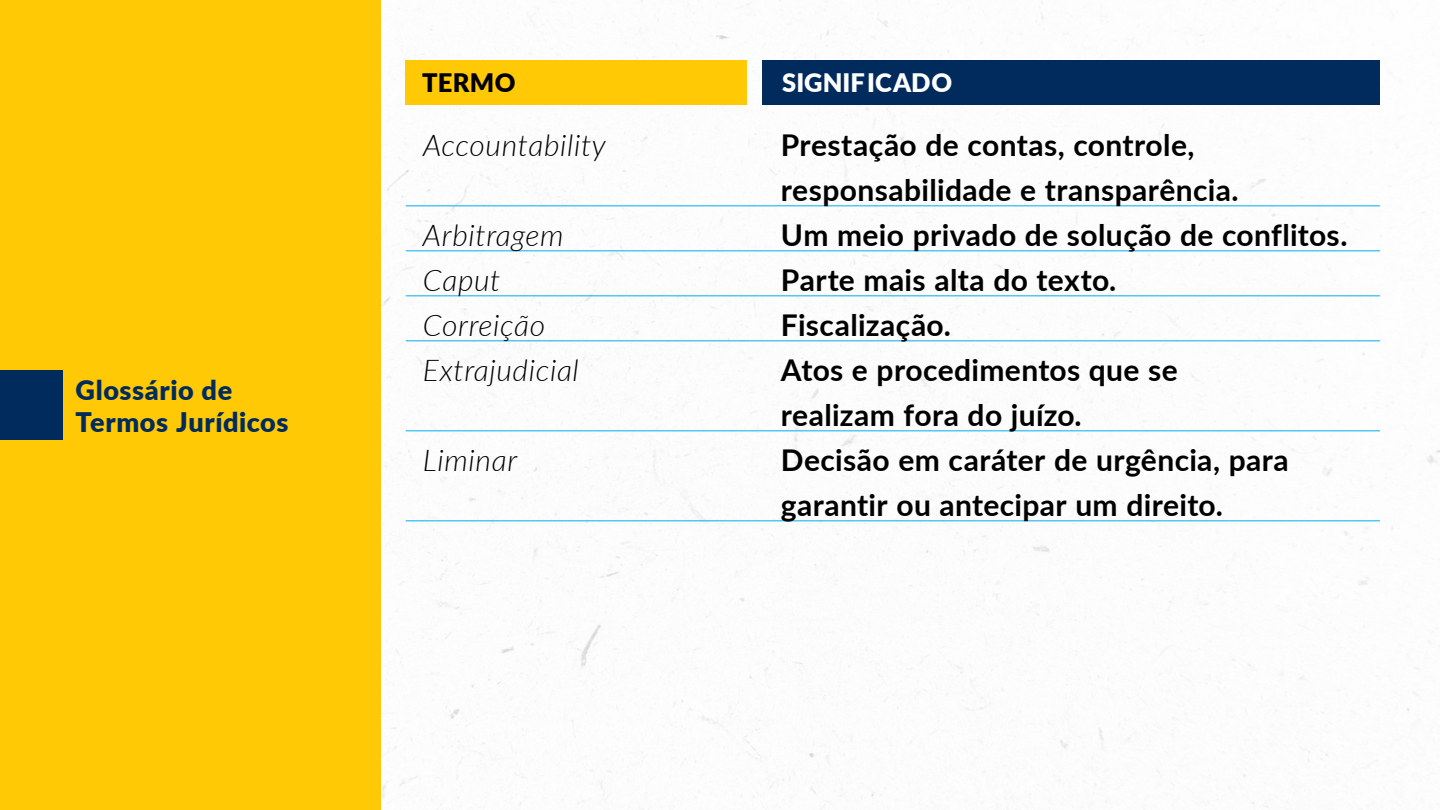
<style>
.page{position:relative;width:1440px;height:810px;background:#fff}
.page>*{position:absolute;margin:0;border:0;box-sizing:border-box;transform-origin:0 0}
.t1{font:700 30px/45px "Lato";letter-spacing:.015em;color:#000}
.t2{font:italic 300 30px "Lato";letter-spacing:.02em;color:#000}
.t3{font:900 27px/31.5px "Lato";letter-spacing:.02em;color:#002b5c}
.t4{font:900 25.5px "Lato";color:#fff}
.t5{font:900 25.5px "Lato";letter-spacing:.01em;color:#000}
</style>
<div class="page">
<img style="left:380px;top:0;width:1060px;height:810px">
<div style="left:0;top:0;width:380px;height:810px;background:#ffc905"></div>
<div style="left:0;top:370px;width:62px;height:70px;background:#002b5c"></div>
<div style="left:763px;top:60px;width:617px;height:44px;background:#002b5c"></div>
<div style="left:406px;top:60px;width:341px;height:44px;background:#ffc905"></div>
<hr style="left:406px;top:206px;width:974px;height:1px;background:#00aeef">
<hr style="left:406px;top:251px;width:974px;height:1px;background:#00aeef">
<hr style="left:406px;top:296px;width:974px;height:1px;background:#00aeef">
<hr style="left:406px;top:341px;width:974px;height:1px;background:#00aeef">
<hr style="left:406px;top:431px;width:974px;height:1px;background:#00aeef">
<hr style="left:406px;top:521px;width:974px;height:1px;background:#00aeef">
<p class="t3" style="left:75px;top:373px;width:215px">Glossário de<br>Termos Jurídicos</p>
<p class="t5" style="left:422px;top:64px;width:95px">TERMO</p>
<p class="t4" style="left:782px;top:64px;width:171px">SIGNIFICADO</p>
<p class="t2" style="left:423px;top:124px;width:184px">Accountability</p>
<p class="t1" style="left:781px;top:121px;width:459px">Prestação de contas, controle, responsabilidade e transparência.</p>
<p class="t2" style="left:423px;top:214px;width:142px">Arbitragem</p>
<p class="t1" style="left:781px;top:211px;width:568px">Um meio privado de solução de conflitos.</p>
<p class="t2" style="left:423px;top:259px;width:79px">Caput</p>
<p class="t1" style="left:781px;top:256px;width:337px">Parte mais alta do texto.</p>
<p class="t2" style="left:423px;top:304px;width:124px">Correição</p>
<p class="t1" style="left:781px;top:301px;width:172px">Fiscalização.</p>
<p class="t2" style="left:423px;top:349px;width:157px">Extrajudicial</p>
<p class="t1" style="left:781px;top:346px;width:399px">Atos e procedimentos que se realizam fora do juízo.</p>
<p class="t2" style="left:423px;top:439px;width:96px">Liminar</p>
<p class="t1" style="left:781px;top:436px;width:510px">Decisão em caráter de urgência, para garantir ou antecipar um direito.</p>
</div>
